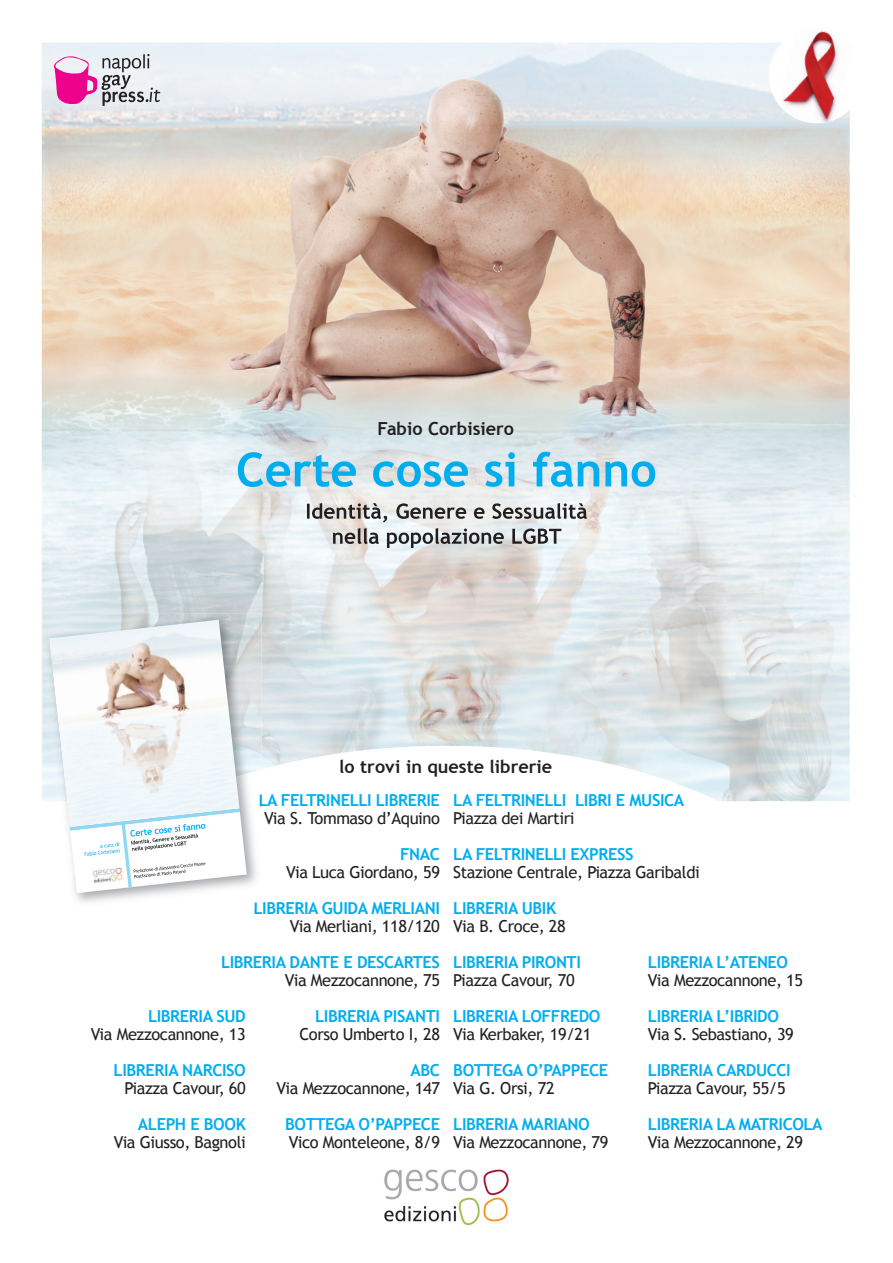
<style>
.page{position:relative;width:893px;height:1263px;background:#fff}
.page>*{position:absolute;margin:0;border:0;box-sizing:border-box;transform-origin:0 0}
.t1{font:700 18px "Trebuchet MS";color:#231f20}
.t2{font:16.5px "Trebuchet MS";letter-spacing:-.025em;color:#231f20}
.t3{font:700 16.5px "Trebuchet MS";letter-spacing:-.025em;color:#00aeef}
</style>
<div class="page">
<img style="left:42px;top:43px;width:808px;height:758px">
<div style="left:43px;top:746px;width:807px;height:424px;background:#fff;border-radius:50%"></div>
<svg style="left:307px;top:503px;width:280px;height:19px;background:#b2b1b0"></svg>
<svg style="left:333px;top:528px;width:228px;height:20px;background:#aeb0b1"></svg>
<svg style="left:238px;top:452px;width:417px;height:35px;background:#98d4ea"></svg>
<svg style="left:764px;top:42px;width:12px;height:86px"></svg>
<img style="left:776px;top:31px;width:74px;height:97px">
<img style="left:384px;top:1169px;width:125px;height:57px">
<svg style="left:54px;top:54px;width:106px;height:52px;background:#d2a7c5"></svg>
<img style="left:42px;top:613px;width:220px;height:188px">
<img style="left:68px;top:769px;width:194px;height:139px">
<svg style="left:260px;top:794px;width:2px;height:12px"></svg>
<svg style="left:255px;top:902px;width:7px;height:6px"></svg>
<img style="left:49px;top:620px;width:194px;height:207px">
<svg style="left:70px;top:809px;width:177px;height:84px"></svg>
<p class="t1" style="left:377px;top:418px;width:138px">Fabio Corbisiero</p>
<p class="t1" style="left:339px;top:755px;width:214px">lo trovi in queste librerie</p>
<p class="t3" style="left:259px;top:790px;width:183px">LA FELTRINELLI LIBRERIE</p>
<p class="t2" style="left:264px;top:809px;width:178px">Via S. Tommaso d’Aquino</p>
<p class="t3" style="left:400px;top:844px;width:41px">FNAC</p>
<p class="t2" style="left:286px;top:863px;width:155px">Via Luca Giordano, 59</p>
<p class="t3" style="left:253px;top:898px;width:188px">LIBRERIA GUIDA MERLIANI</p>
<p class="t2" style="left:290px;top:917px;width:152px">Via Merliani, 118/120</p>
<p class="t3" style="left:221px;top:952px;width:221px">LIBRERIA DANTE E DESCARTES</p>
<p class="t2" style="left:285px;top:971px;width:157px">Via Mezzocannone, 75</p>
<p class="t3" style="left:315px;top:1006px;width:126px">LIBRERIA PISANTI</p>
<p class="t2" style="left:300px;top:1025px;width:142px">Corso Umberto I, 28</p>
<p class="t3" style="left:410px;top:1060px;width:31px">ABC</p>
<p class="t2" style="left:277px;top:1079px;width:165px">Via Mezzocannone, 147</p>
<p class="t3" style="left:285px;top:1114px;width:156px">BOTTEGA O’PAPPECE</p>
<p class="t2" style="left:289px;top:1133px;width:153px">Vico Monteleone, 8/9</p>
<p class="t3" style="left:453px;top:790px;width:233px">LA FELTRINELLI LIBRI E MUSICA</p>
<p class="t2" style="left:453px;top:809px;width:123px">Piazza dei Martiri</p>
<p class="t3" style="left:453px;top:844px;width:182px">LA FELTRINELLI EXPRESS</p>
<p class="t2" style="left:453px;top:863px;width:248px">Stazione Centrale, Piazza Garibaldi</p>
<p class="t3" style="left:453px;top:898px;width:104px">LIBRERIA UBIK</p>
<p class="t2" style="left:453px;top:917px;width:114px">Via B. Croce, 28</p>
<p class="t3" style="left:453px;top:952px;width:129px">LIBRERIA PIRONTI</p>
<p class="t2" style="left:453px;top:971px;width:123px">Piazza Cavour, 70</p>
<p class="t3" style="left:453px;top:1006px;width:149px">LIBRERIA LOFFREDO</p>
<p class="t2" style="left:453px;top:1025px;width:140px">Via Kerbaker, 19/21</p>
<p class="t3" style="left:453px;top:1060px;width:156px">BOTTEGA O’PAPPECE</p>
<p class="t2" style="left:453px;top:1079px;width:103px">Via G. Orsi, 72</p>
<p class="t3" style="left:453px;top:1114px;width:138px">LIBRERIA MARIANO</p>
<p class="t2" style="left:453px;top:1133px;width:157px">Via Mezzocannone, 79</p>
<p class="t3" style="left:648px;top:952px;width:142px">LIBRERIA L’ATENEO</p>
<p class="t2" style="left:648px;top:971px;width:157px">Via Mezzocannone, 15</p>
<p class="t3" style="left:648px;top:1006px;width:133px">LIBRERIA L’IBRIDO</p>
<p class="t2" style="left:648px;top:1025px;width:147px">Via S. Sebastiano, 39</p>
<p class="t3" style="left:648px;top:1060px;width:144px">LIBRERIA CARDUCCI</p>
<p class="t2" style="left:648px;top:1079px;width:139px">Piazza Cavour, 55/5</p>
<p class="t3" style="left:648px;top:1114px;width:176px">LIBRERIA LA MATRICOLA</p>
<p class="t2" style="left:648px;top:1133px;width:157px">Via Mezzocannone, 29</p>
<p class="t3" style="left:148px;top:1006px;width:99px">LIBRERIA SUD</p>
<p class="t2" style="left:91px;top:1025px;width:157px">Via Mezzocannone, 13</p>
<p class="t3" style="left:114px;top:1060px;width:134px">LIBRERIA NARCISO</p>
<p class="t2" style="left:124px;top:1079px;width:123px">Piazza Cavour, 60</p>
<p class="t3" style="left:138px;top:1114px;width:109px">ALEPH E BOOK</p>
<p class="t2" style="left:114px;top:1133px;width:134px">Via Giusso, Bagnoli</p>
</div>
